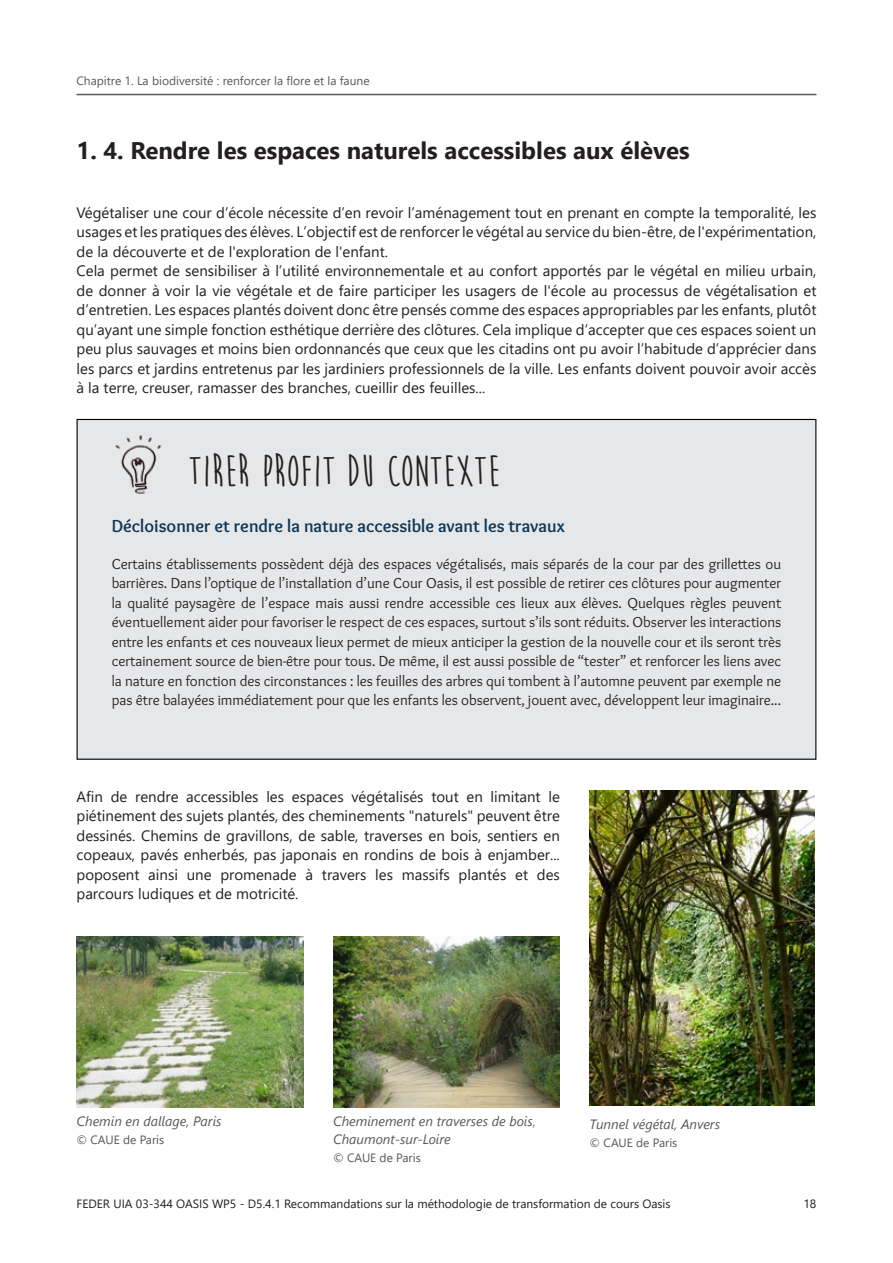
<style>
.page{position:relative;width:893px;height:1263px;background:#fff}
.page>*{position:absolute;margin:0;border:0;box-sizing:border-box;transform-origin:0 0}
.Titre_encadré{font:700 45px "Moon Flower";color:#231f20}
.t1{font:700 24px "Segoe UI";color:#231f20}
.SOUS_TITRE{font:700 18px "Overlock";color:#0c3758}
.t2{font:15px/19.5px "Segoe UI";color:#231f20;text-align:justify}
.corps_de_texte{font:15px/19.5px "Overlock";color:#231f20;text-align:justify}
.légende{font:italic 13.5px/18px "Segoe UI";color:#57585a}
.t3{font:12px "Segoe UI";color:#231f20}
.légende-2{font:12px "Segoe UI";color:#57585a}
.s1{font-style:normal;font-size:12px}
</style>
<div class="page">
<hr style="left:77px;top:94px;width:739px;height:1px;background:#57585a">
<div style="left:77px;top:419px;width:739px;height:340px;background:#e6e7e9"></div>
<img style="left:115px;top:435px;width:47px;height:59px">
<img style="left:333px;top:937px;width:227px;height:170px">
<img style="left:590px;top:791px;width:225px;height:314px">
<img style="left:77px;top:937px;width:226px;height:170px">
<p class="légende-2" style="left:77px;top:70px;width:295px">Chapitre 1. La biodiversité : renforcer la flore et la faune</p>
<p class="t1" style="left:77px;top:128px;width:615px">1. 4. Rendre les espaces naturels accessibles aux élèves</p>
<p class="t2" style="left:77px;top:201px;width:741px">Végétaliser une cour d’école nécessite d’en revoir l’aménagement tout en prenant en compte la temporalité, les usages et les pratiques des élèves. L’objectif est de renforcer le végétal au service du bien-être, de l'expérimentation, de la découverte et de l'exploration de l'enfant.</p>
<p class="t2" style="left:77px;top:260px;width:741px">Cela permet de sensibiliser à l’utilité environnementale et au confort apportés par le végétal en milieu urbain, de donner à voir la vie végétale et de faire participer les usagers de l'école au processus de végétalisation et d’entretien. Les espaces plantés doivent donc être pensés comme des espaces appropriables par les enfants, plutôt qu’ayant une simple fonction esthétique derrière des clôtures. Cela implique d’accepter que ces espaces soient un peu plus sauvages et moins bien ordonnancés que ceux que les citadins ont pu avoir l’habitude d’apprécier dans les parcs et jardins entretenus par les jardiniers professionnels de la ville. Les enfants doivent pouvoir avoir accès à la terre, creuser, ramasser des branches, cueillir des feuilles...</p>
<p class="Titre_encadré" style="left:188px;top:447px;width:313px">TIRER PROFIT DU CONTEXTE</p>
<p class="SOUS_TITRE" style="left:112px;top:515px;width:455px">Décloisonner et rendre la nature accessible avant les travaux</p>
<p class="corps_de_texte" style="left:112px;top:554px;width:671px">Certains établissements possèdent déjà des espaces végétalisés, mais séparés de la cour par des grillettes ou barrières. Dans l’optique de l’installation d’une Cour Oasis, il est possible de retirer ces clôtures pour augmenter la qualité paysagère de l’espace mais aussi rendre accessible ces lieux aux élèves. Quelques règles peuvent éventuellement aider pour favoriser le respect de ces espaces, surtout s’ils sont réduits. Observer les interactions entre les enfants et ces nouveaux lieux permet de mieux anticiper la gestion de la nouvelle cour et ils seront très certainement source de bien-être pour tous. De même, il est aussi possible de “tester” et renforcer les liens avec la nature en fonction des circonstances : les feuilles des arbres qui tombent à l’automne peuvent par exemple ne pas être balayées immédiatement pour que les enfants les observent, jouent avec, développent leur imaginaire...</p>
<p class="t2" style="left:77px;top:785px;width:485px">Afin de rendre accessibles les espaces végétalisés tout en limitant le piétinement des sujets plantés, des cheminements "naturels" peuvent être dessinés. Chemins de gravillons, de sable, traverses en bois, sentiers en copeaux, pavés enherbés, pas japonais en rondins de bois à enjamber... poposent ainsi une promenade à travers les massifs plantés et des parcours ludiques et de motricité.</p>
<p class="légende" style="left:77px;top:1110px;width:146px">Chemin en dallage, Paris</p>
<p class="légende-2" style="left:77px;top:1129px;width:89px">© CAUE de Paris</p>
<p class="légende" style="left:333px;top:1110px;width:204px">Cheminement en traverses de bois<span class="s1">,<br></span>Chaumont-sur-Loire</p>
<p class="légende-2" style="left:333px;top:1147px;width:89px">© CAUE de Paris</p>
<p class="légende" style="left:590px;top:1113px;width:132px">Tunnel végétal, Anvers</p>
<p class="légende-2" style="left:590px;top:1131px;width:89px">© CAUE de Paris</p>
<p class="t3" style="left:77px;top:1192px;width:596px">FEDER UIA 03-344 OASIS WP5 - D5.4.1 Recommandations sur la méthodologie de transformation de cours Oasis</p>
<p class="t3" style="left:803px;top:1192px;width:14px">18</p>
</div>
